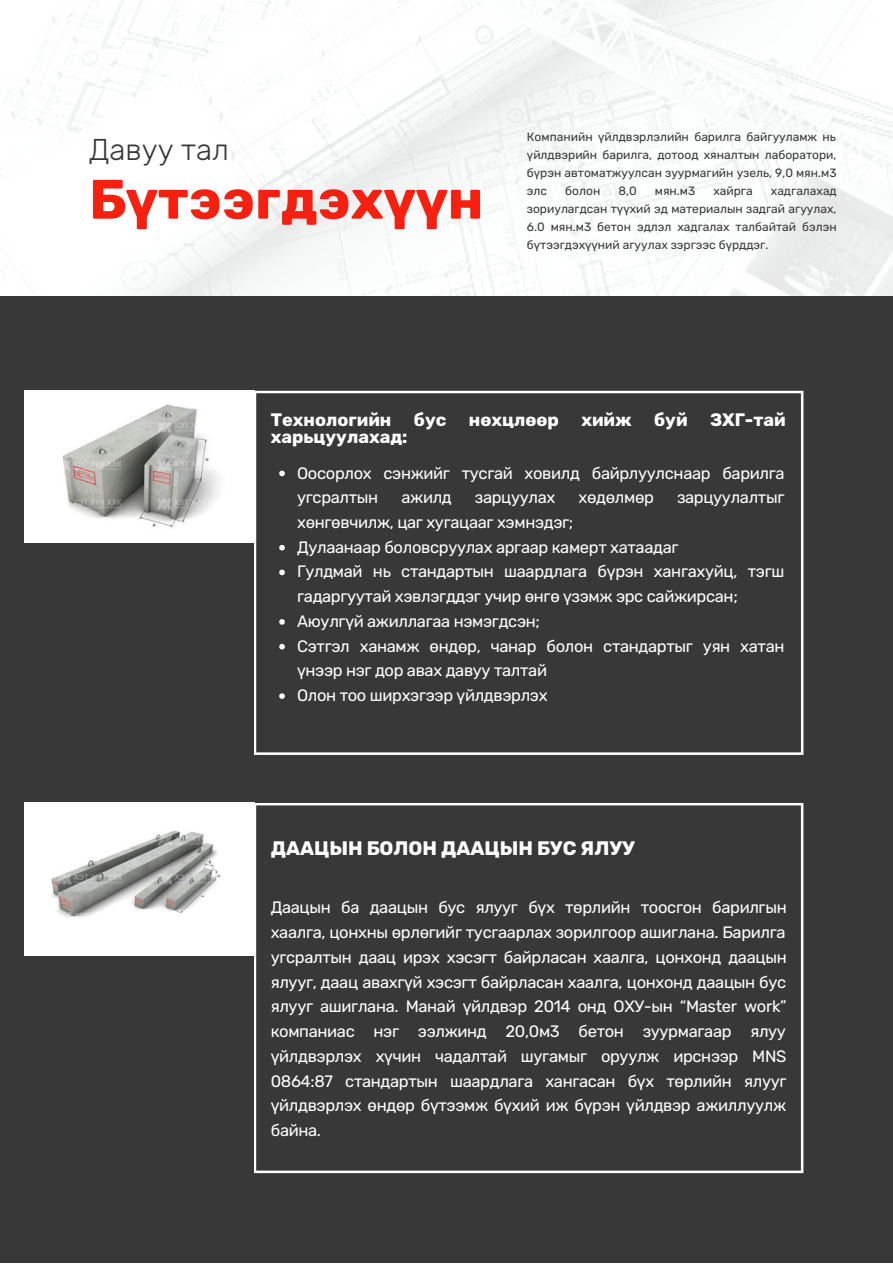
<style>
.page{position:relative;width:893px;height:1264px;background:#fff}
.page>*{position:absolute;margin:0;border:0;box-sizing:border-box;transform-origin:0 0}
.t1{font:700 55.5px "Rubik";color:#f52010}
.t2{font:300 30px "Rubik";color:#383838}
.t3{font:700 19.5px "Rubik";color:#fff}
.t4{font:700 18px/16.8px "Rubik";color:#fff}
.t5{font:16.5px/24.8px "Rubik";letter-spacing:-.02em;color:#fff}
.t6{font:12px/18px "Rubik";color:#383838;text-align:justify}
</style>
<div class="page">
<div style="left:0;top:296px;width:892px;height:966px;background:#383838"></div>
<svg style="left:254px;top:391px;width:549px;height:364px"></svg>
<svg style="left:254px;top:803px;width:549px;height:369px"></svg>
<img style="left:25px;top:391px;width:229px;height:151px">
<img style="left:25px;top:803px;width:229px;height:152px">
<svg style="left:279px;top:470px;width:6px;height:6px"></svg>
<svg style="left:279px;top:545px;width:6px;height:5px"></svg>
<svg style="left:279px;top:569px;width:6px;height:6px"></svg>
<svg style="left:279px;top:619px;width:6px;height:5px"></svg>
<svg style="left:279px;top:644px;width:6px;height:5px"></svg>
<svg style="left:279px;top:693px;width:6px;height:6px"></svg>
<p class="t2" style="left:89px;top:132px;width:141px">Давуу тал</p>
<p class="t6" style="left:527px;top:127px;width:311px">Компанийн үйлдвэрлэлийн барилга байгууламж нь үйлдвэрийн барилга, дотоод хяналтын лаборатори, бүрэн автоматжуулсан зуурмагийн узель, 9,0 мян.м3 элс</p>
<p class="t1" style="left:89px;top:167px;width:395px">Бүтээгдэхүүн</p>
<p class="t6" style="left:565px;top:181px;width:36px">болон</p>
<p class="t6" style="left:618px;top:181px;width:20px">8,0</p>
<p class="t6" style="left:654px;top:181px;width:42px">мян.м3</p>
<p class="t6" style="left:713px;top:181px;width:41px">хайрга</p>
<p class="t6" style="left:527px;top:181px;width:311px;text-indent:244px">хадгалахад зориулагдсан түүхий эд материалын задгай агуулах, 6.0 мян.м3 бетон эдлэл хадгалах талбайтай бэлэн бүтээгдэхүүний агуулах зэргээс бүрддэг.</p>
<p class="t4" style="left:271px;top:411px;width:516px">Технологийн бус нөхцлөөр хийж буй ЗХГ-тай харьцуулахад:</p>
<p class="t5" style="left:297px;top:460px;width:489px">Оосорлох сэнжийг тусгай ховилд байрлуулснаар барилга угсралтын</p>
<p class="t5" style="left:401px;top:485px;width:52px">ажилд</p>
<p class="t5" style="left:475px;top:485px;width:82px">зарцуулах</p>
<p class="t5" style="left:578px;top:485px;width:77px">хөдөлмөр</p>
<p class="t5" style="left:677px;top:485px;width:109px">зарцуулалтыг</p>
<p class="t5" style="left:297px;top:510px;width:278px">хөнгөвчилж, цаг хугацааг хэмнэдэг;</p>
<p class="t5" style="left:297px;top:534px;width:383px">Дулаанаар боловсруулах аргаар камерт хатаадаг</p>
<p class="t5" style="left:297px;top:559px;width:489px">Гулдмай нь стандартын шаардлага бүрэн хангахуйц, тэгш гадаргуутай хэвлэгддэг учир өнгө үзэмж эрс сайжирсан;</p>
<p class="t5" style="left:297px;top:609px;width:244px">Аюулгүй ажиллагаа нэмэгдсэн;</p>
<p class="t5" style="left:297px;top:633px;width:489px">Сэтгэл ханамж өндөр, чанар болон стандартыг уян хатан үнээр нэг дор авах давуу талтай</p>
<p class="t5" style="left:297px;top:683px;width:252px">Олон тоо ширхэгээр үйлдвэрлэх</p>
<p class="t3" style="left:271px;top:836px;width:365px">ДААЦЫН БОЛОН ДААЦЫН БУС ЯЛУУ</p>
<p class="t5" style="left:271px;top:895px;width:517px;text-align:justify">Даацын ба даацын бус ялууг бүх төрлийн тоосгон барилгын хаалга, цонхны өрлөгийг тусгаарлах зорилгоор ашиглана. Барилга угсралтын даац ирэх хэсэгт байрласан хаалга, цонхонд даацын ялууг, даац авахгүй хэсэгт байрласан хаалга, цонхонд даацын бус ялууг ашиглана. Манай үйлдвэр 2014 онд ОХУ-ын “Мaster work” компаниас нэг ээлжинд 20,0м3 бетон зуурмагаар ялуу үйлдвэрлэх хүчин чадалтай шугамыг оруулж ирснээр MNS 0864:87 стандартын шаардлага хангасан бүх төрлийн ялууг үйлдвэрлэх өндөр бүтээмж бүхий иж бүрэн үйлдвэр ажиллуулж байна.</p>
</div>
